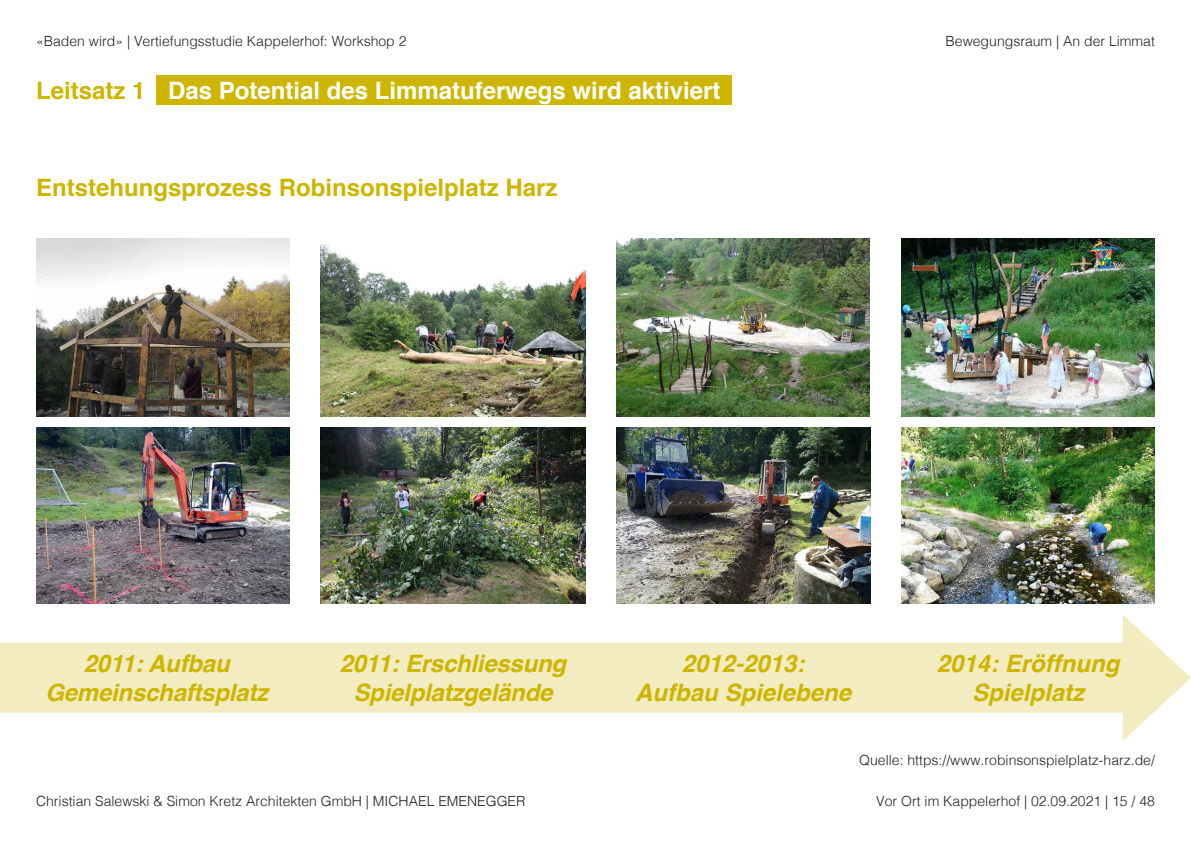
<style>
.page{position:relative;width:1191px;height:842px;background:#fff}
.page>*{position:absolute;margin:0;border:0;box-sizing:border-box;transform-origin:0 0}
.Bildbeschreibung{font:italic 700 24px/28.8px "Helvetica";letter-spacing:-.01em;color:#ceb500;text-align:center}
.Bildbeschreibung-2{font:700 24px "Helvetica";color:#ceb500}
.Bildbeschreibung-3{font:700 24px "Helvetica";color:#fff}
.t1{font:300 14px "Helvetica";color:#231f20}
</style>
<div class="page">
<img style="left:36px;top:238px;width:253px;height:179px">
<img style="left:616px;top:428px;width:254px;height:176px">
<img style="left:901px;top:428px;width:254px;height:176px">
<img style="left:901px;top:238px;width:253px;height:179px">
<img style="left:616px;top:238px;width:254px;height:179px">
<img style="left:321px;top:244px;width:264px;height:173px">
<img style="left:36px;top:428px;width:253px;height:176px">
<img style="left:321px;top:428px;width:264px;height:176px">
<div style="left:0;top:643px;width:1136px;height:70px;background:#f2ecc0"></div>
<svg style="left:1122px;top:614px;width:69px;height:127px"></svg>
<div style="left:157px;top:76px;width:575px;height:29px;background:#ceb500"></div>
<p class="t1" style="left:36px;top:29px;width:372px">«Baden wird» | Vertiefungsstudie Kappelerhof: Workshop 2</p>
<p class="Bildbeschreibung-2" style="left:36px;top:71px;width:111px">Leitsatz 1</p>
<p class="Bildbeschreibung-3" style="left:168px;top:71px;width:554px">Das Potential des Limmatuferwegs wird aktiviert</p>
<p class="Bildbeschreibung-2" style="left:36px;top:168px;width:523px">Entstehungsprozess Robinsonspielplatz Harz</p>
<p class="t1" style="left:945px;top:29px;width:211px">Bewegungsraum | An der Limmat</p>
<p class="Bildbeschreibung" style="left:45px;top:650px;width:224px">2011: Aufbau<br>Gemeinschaftsplatz</p>
<p class="Bildbeschreibung" style="left:635px;top:650px;width:218px">2012-2013:<br>Aufbau Spielebene</p>
<p class="Bildbeschreibung" style="left:936px;top:650px;width:184px">2014: Eröffnung</p>
<p class="Bildbeschreibung" style="left:340px;top:650px;width:228px">2011: Erschliessung<br>Spielplatzgelände</p>
<p class="Bildbeschreibung" style="left:972px;top:678px;width:114px">Spielplatz</p>
<p class="t1" style="left:36px;top:789px;width:491px">Christian Salewski &amp; Simon Kretz Architekten GmbH | MICHAEL EMENEGGER</p>
<p class="t1" style="left:859px;top:748px;width:297px">Quelle: https://www.robinsonspielplatz-harz.de/</p>
<p class="t1" style="left:876px;top:789px;width:280px">Vor Ort im Kappelerhof | 02.09.2021 | 15 / 48</p>
</div>
